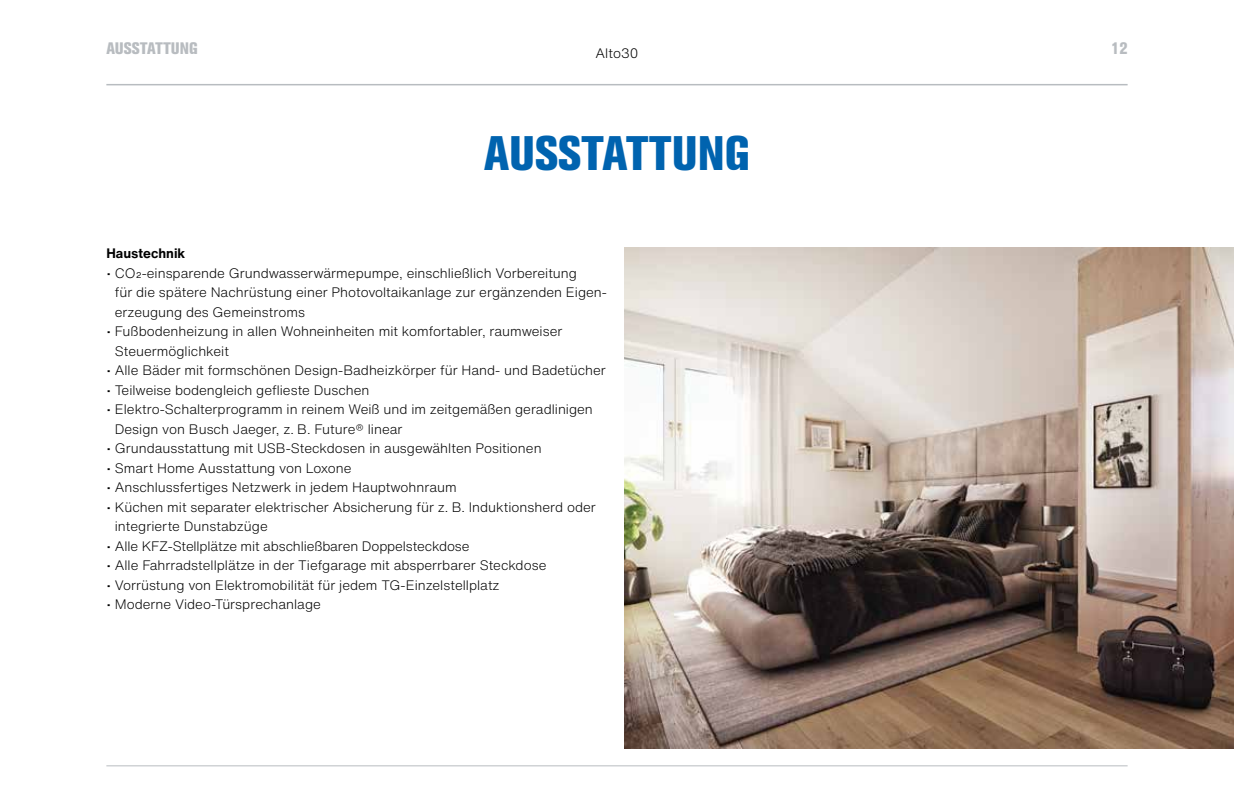
<style>
.page{position:relative;width:1234px;height:808px;background:#fff}
.page>*{position:absolute;margin:0;border:0;box-sizing:border-box;transform-origin:0 0}
.t1{font:800 condensed 48px "Akzidenz Grotesk BQ";color:#0063af}
.t2{font:800 condensed 16.5px "Akzidenz Grotesk BQ";color:#b8bcc0}
.t3{font:300 13.5px/19.5px "Helvetica Now Text";color:#000}
.t4{font:700 13.5px "Helvetica Now Text";color:#000}
</style>
<div class="page">
<hr style="left:106px;top:84px;width:1021px;height:1px;background:#b8bcc0">
<hr style="left:106px;top:765px;width:1021px;height:1px;background:#b8bcc0">
<img style="left:624px;top:248px;width:609px;height:500px">
<p class="t2" style="left:106px;top:39px;width:93px">AUSSTATTUNG</p>
<p class="t3" style="left:595px;top:43px;width:44px">Alto30</p>
<p class="t2" style="left:1110px;top:39px;width:18px">12</p>
<h1 class="t1" style="left:484px;top:125px;width:267px">AUSSTATTUNG</h1>
<p class="t4" style="left:106px;top:243px;width:80px">Haustechnik</p>
<p class="t3" style="left:115px;top:263px;width:493px;text-indent:-8px">• CO2-einsparende Grundwasserwärmepumpe, einschließlich Vorbereitung<br>für die spätere Nachrüstung einer Photovoltaikanlage zur ergänzenden Eigen&shy;erzeugung des Gemeinstroms</p>
<p class="t3" style="left:115px;top:321px;width:449px;text-indent:-8px">• Fußbodenheizung in allen Wohneinheiten mit komfortabler, raumweiser<br>Steuermöglichkeit</p>
<p class="t3" style="left:106px;top:360px;width:501px">• Alle Bäder mit formschönen Design-Badheizkörper für Hand- und Badetücher</p>
<p class="t3" style="left:106px;top:380px;width:265px">• Teilweise bodengleich geflieste Duschen</p>
<p class="t3" style="left:115px;top:399px;width:479px;text-indent:-8px">• Elektro-Schalterprogramm in reinem Weiß und im zeitgemäßen geradlinigen<br>Design von Busch Jaeger, z. B. Future® linear</p>
<p class="t3" style="left:106px;top:438px;width:436px">• Grundausstattung mit USB-Steckdosen in ausgewählten Positionen</p>
<p class="t3" style="left:106px;top:458px;width:247px">• Smart Home Ausstattung von Loxone</p>
<p class="t3" style="left:106px;top:477px;width:352px">• Anschlussfertiges Netzwerk in jedem Hauptwohnraum</p>
<p class="t3" style="left:115px;top:497px;width:482px;text-indent:-8px">• Küchen mit separater elektrischer Absicherung für z. B. Induktionsherd oder integrierte Dunstabzüge</p>
<p class="t3" style="left:106px;top:536px;width:364px">• Alle KFZ-Stellplätze mit abschließbaren Doppelsteckdose</p>
<p class="t3" style="left:106px;top:555px;width:441px">• Alle Fahrradstellplätze in der Tiefgarage mit absperrbarer Steckdose</p>
<p class="t3" style="left:106px;top:575px;width:395px">• Vorrüstung von Elektromobilität für jedem TG-Einzelstellplatz</p>
<p class="t3" style="left:106px;top:594px;width:216px">• Moderne Video-Türsprechanlage</p>
</div>
